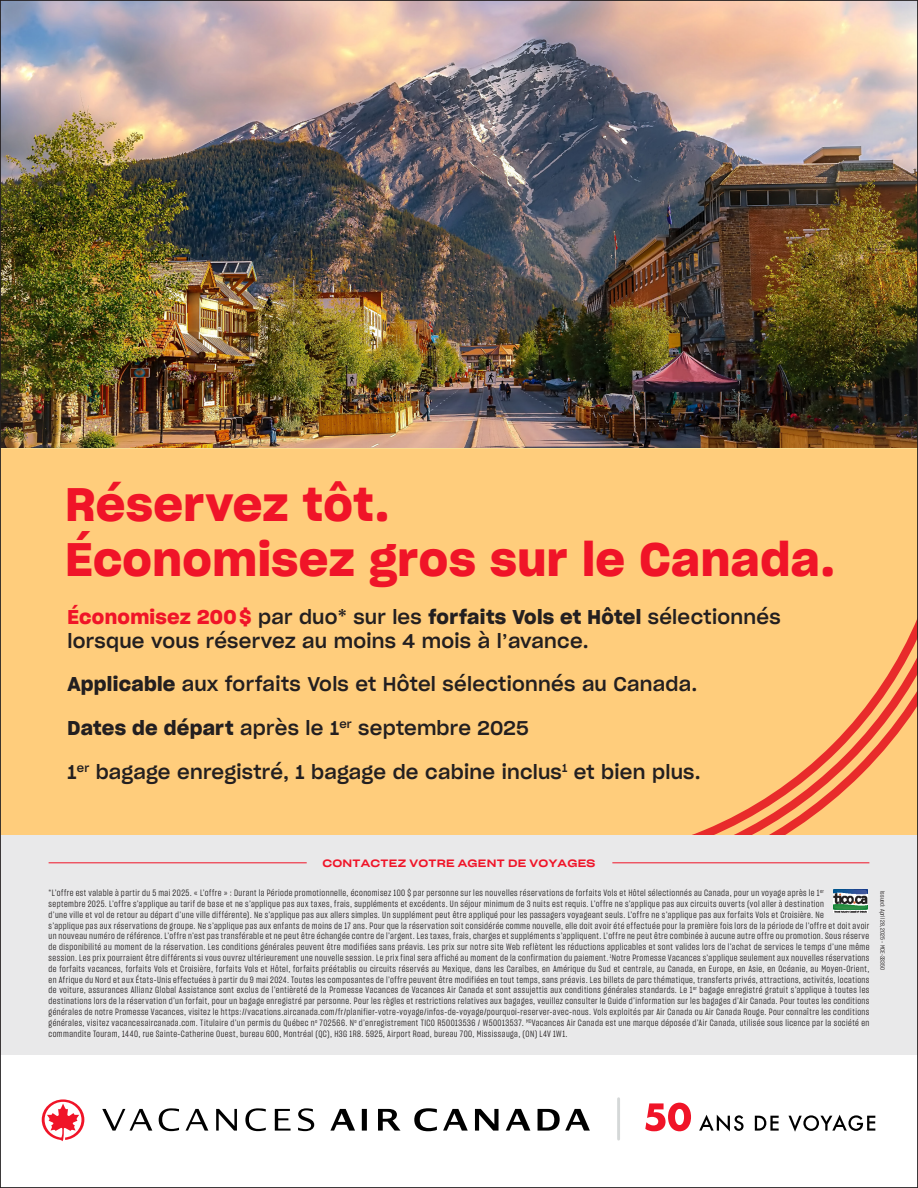
<style>
.page{position:relative;width:918px;height:1188px;background:#fff}
.page>*{position:absolute;margin:0;border:0;box-sizing:border-box;transform-origin:0 0}
.t1{font:45.9px/55.1px "Sharp Grotesk Sm Bold 20";letter-spacing:.01em;color:#f01428}
.t2{font:19.5px/23.4px "Sharp Grotesk Medium 20";letter-spacing:.015em;color:#231f20}
.t3{font:10.5px "Sharp Grotesk Medium 25";letter-spacing:.025em;color:#f01428}
.t4{font:9px/10.8px "Sharp Grotesk Book 14";letter-spacing:.045em;color:#231f20}
.t5{font:6px "Sharp Grotesk Book 15";color:#231f20}
.s1{font-family:"Sharp Grotesk Sm Bold 20";color:#f01428}
.s2{font-family:"Sharp Grotesk Sm Bold 20"}
</style>
<div class="page">
<svg style="left:645px;top:1103px;width:46px;height:28px"></svg>
<svg style="left:699px;top:1115px;width:45px;height:17px"></svg>
<svg style="left:755px;top:1116px;width:24px;height:15px"></svg>
<svg style="left:788px;top:1115px;width:87px;height:17px"></svg>
<hr style="left:617px;top:1099px;width:3px;height:40px;background:#d5d8d8">
<svg style="left:42px;top:1099px;width:42px;height:42px"></svg>
<svg style="left:102px;top:1108px;width:488px;height:23px"></svg>
<img style="left:2px;top:2px;width:914px;height:446px">
<div style="left:1px;top:835px;width:917px;height:219px;background:#e9e9ea"></div>
<hr style="left:49px;top:862px;width:258px;height:1px;background:#f01428">
<hr style="left:612px;top:862px;width:257px;height:1px;background:#f01428">
<img style="left:833px;top:890px;width:34px;height:23px">
<div style="left:1px;top:449px;width:917px;height:386px;background:#ffcd7c"></div>
<svg style="left:692px;top:622px;width:224px;height:213px"></svg>
<p class="t1" style="left:65px;top:475px;width:771px">Réservez tôt.<br>Économisez gros sur le Canada.</p>
<p class="t2" style="left:68px;top:605px;width:715px"><span class="s1">Économisez 200$</span> par duo* sur les <span class="s2">forfaits Vols et Hôtel</span> sélectionnés lorsque vous réservez au moins 4 mois à l’avance.</p>
<p class="t2" style="left:68px;top:672px;width:631px"><span class="s2">Applicable</span> aux forfaits Vols et Hôtel sélectionnés au Canada.</p>
<p class="t2" style="left:68px;top:715px;width:463px"><span class="s2">Dates de départ</span> après le 1<sup>er</sup> septembre 2025</p>
<p class="t2" style="left:68px;top:759px;width:635px">1<sup>er</sup> bagage enregistré, 1 bagage de cabine inclus<sup>1</sup> et bien plus.</p>
<p class="t3" style="left:322px;top:854px;width:274px">CONTACTEZ VOTRE AGENT DE VOYAGES</p>
<p class="t4" style="left:49px;top:888px;width:822px">*L’offre est valable à partir du 5 mai 2025. « L’offre » : Durant la Période promotionnelle, économisez 100 $ par personne sur les nouvelles réservations de forfaits Vols et Hôtel sélectionnés au Canada, pour un voyage après le 1<sup>er<br></sup>septembre 2025. L’offre s’applique au tarif de base et ne s’applique pas aux taxes, frais, suppléments et excédents. Un séjour minimum de 3 nuits est requis. L’offre ne s’applique pas aux circuits ouverts (vol aller à destination<br>d’une ville et vol de retour au départ d’une ville différente). Ne s’applique pas aux allers simples. Un supplément peut être appliqué pour les passagers voyageant seuls. L’offre ne s’applique pas aux forfaits Vols et Croisière. Ne<br>s’applique pas aux réservations de groupe. Ne s’applique pas aux enfants de moins de 17 ans. Pour que la réservation soit considérée comme nouvelle, elle doit avoir été effectuée pour la première fois lors de la période de l’offre et doit avoir un nouveau numéro de référence. L’offre n’est pas transférable et ne peut être échangée contre de l’argent. Les taxes, frais, charges et suppléments s’appliquent. L’offre ne peut être combinée à aucune autre offre ou promotion. Sous réserve de disponibilité au moment de la réservation. Les conditions générales peuvent être modifiées sans préavis. Les prix sur notre site Web reflètent les réductions applicables et sont valides lors de l’achat de services le temps d’une même session. Les prix pourraient être différents si vous ouvrez ultérieurement une nouvelle session. Le prix final sera affiché au moment de la confirmation du paiement. <sup>1</sup>Notre Promesse Vacances s’applique seulement aux nouvelles réservations de forfaits vacances, forfaits Vols et Croisière, forfaits Vols et Hôtel, forfaits préétablis ou circuits réservés au Mexique, dans les Caraïbes, en Amérique du Sud et centrale, au Canada, en Europe, en Asie, en Océanie, au Moyen-Orient, en Afrique du Nord et aux États-Unis effectuées à partir du 9 mai 2024. Toutes les composantes de l’offre peuvent être modifiées en tout temps, sans préavis. Les billets de parc thématique, transferts privés, attractions, activités, locations de voiture, assurances Allianz Global Assistance sont exclus de l’entièreté de la Promesse Vacances de Vacances Air Canada et sont assujettis aux conditions générales standards. Le 1<sup>er</sup> bagage enregistré gratuit s’applique à toutes les destinations lors de la réservation d’un forfait, pour un bagage enregistré par personne. Pour les règles et restrictions relatives aux bagages, veuillez consulter le Guide d’information sur les bagages d’Air Canada. Pour toutes les conditions générales de notre Promesse Vacances, visitez le https://vacations.aircanada.com/fr/planifier-votre-voyage/infos-de-voyage/pourquoi-reserver-avec-nous. Vols exploités par Air Canada ou Air Canada Rouge. Pour connaître les conditions générales, visitez vacancesaircanada.com. Titulaire d’un permis du Québec n<sup>o</sup> 702566. N<sup>o</sup> d’enregistrement TICO R50013536 / W50013537. <sup>MD</sup>Vacances Air Canada est une marque déposée d’Air Canada, utilisée sous licence par la société en commandite Touram, 1440, rue Sainte-Catherine Ouest, bureau 600, Montréal (QC), H3G 1R8. 5925, Airport Road, bureau 700, Mississauga, (ON) L4V 1W1.</p>
<p class="t5" style="left:887px;top:891px;width:80px;rotate:90deg">Issued: April 28, 2025 - MCE-33350</p>
</div>
